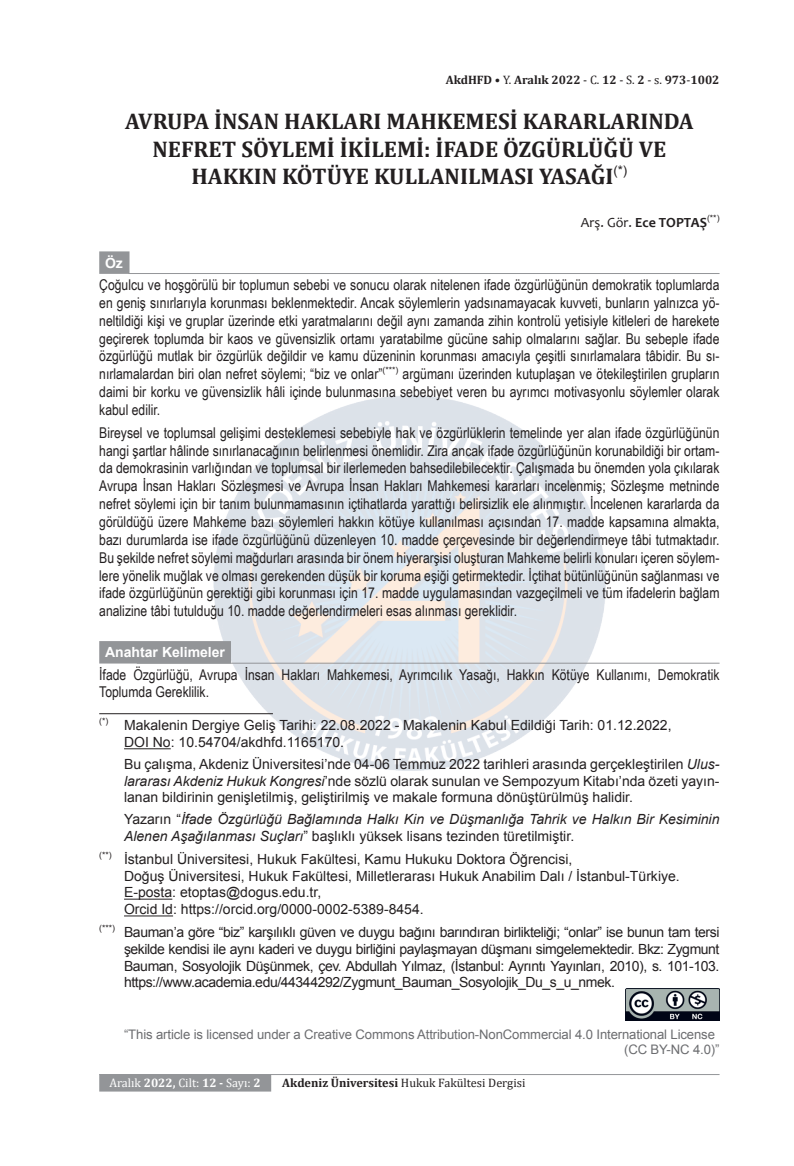
<style>
.page{position:relative;width:794px;height:1166px;background:#fff}
.page>*{position:absolute;margin:0;border:0;box-sizing:border-box;transform-origin:0 0}
.t1{font:700 22.75px/27.3px "Cambria";color:#231f20;text-align:center}
.t2{font:14.88px/17.8px "Arial Narrow";color:#231f20;text-align:justify}
.t3{font:14px/16.8px "Arial";color:#231f20}
.t4{font:italic 14px/16.8px "Arial";color:#231f20}
.t5{font:700 14px "Candara";color:#231f20}
.t6{font:700 14px "Arial";color:#fff}
.t7{font:13.12px/15.8px "Arial";letter-spacing:-.01em;color:#6c6d70}
.t8{font:12.25px "Cambria";color:#231f20}
.t9{font:700 12.25px "Cambria";color:#231f20}
.t10{font:12.25px "Cambria";color:#fff}
.s1{font-weight:400}
.s2{font-style:italic}
.s3{font-style:normal}
.s4{font-weight:700}
</style>
<div class="page">
<hr style="left:99px;top:1074px;width:620px;height:1px;background:#939598">
<div style="left:99px;top:1074px;width:172px;height:17px;background:#939598"></div>
<img style="left:214px;top:395px;width:391px;height:376px">
<svg style="left:99px;top:251px;width:30px;height:23px"></svg>
<hr style="left:128px;top:273px;width:591px;height:1px;background:#939598">
<div style="left:99px;top:641px;width:132px;height:22px;background:#939598"></div>
<hr style="left:137px;top:663px;width:582px;height:1px;background:#939598">
<hr style="left:99px;top:713px;width:174px;height:1px;background:#231f20">
<hr style="left:124px;top:748px;width:47px;height:1px;background:#231f20">
<hr style="left:124px;top:899px;width:48px;height:1px;background:#231f20">
<hr style="left:124px;top:915px;width:49px;height:1px;background:#231f20">
<img style="left:625px;top:989px;width:94px;height:31px">
<p class="t9" style="left:446px;top:72px;width:275px">AkdHFD • <span class="s1">Y.</span> Aralık 2022 <span class="s1">- C.</span> 12 <span class="s1">- S.</span> 2 <span class="s1">- s.</span> 973<span class="s1">-</span>1002</p>
<h1 class="t1" style="left:125px;top:107px;width:570px">AVRUPA İNSAN HAKLARI MAHKEMESİ KARARLARINDA<br>NEFRET SÖYLEMİ İKİLEMİ: İFADE ÖZGÜRLÜĞÜ VE<br>HAKKIN KÖTÜYE KULLANILMASI YASAĞI<sup>(*)</sup></h1>
<p class="t5" style="left:581px;top:214px;width:140px"><span class="s1">Arş. Gör.</span> Ece TOPTAŞ<sup>(**)</sup></p>
<p class="t6" style="left:105px;top:254px;width:19px">Öz</p>
<p class="t2" style="left:99px;top:275px;width:622px">Çoğulcu ve hoşgörülü bir toplumun sebebi ve sonucu olarak nitelenen ifade özgürlüğünün demokratik toplumlarda en geniş sınırlarıyla korunması beklenmektedir. Ancak söylemlerin yadsınamayacak kuvveti, bunların yalnızca yö&shy;neltildiği kişi ve gruplar üzerinde etki yaratmalarını değil aynı zamanda zihin kontrolü yetisiyle kitleleri de harekete geçirerek toplumda bir kaos ve güvensizlik ortamı yaratabilme gücüne sahip olmalarını sağlar. Bu sebeple ifade özgürlüğü mutlak bir özgürlük değildir ve kamu düzeninin korunması amacıyla çeşitli sınırlamalara tâbidir. Bu sı&shy;nırlamalardan biri olan nefret söylemi; “biz ve onlar”<sup>(***)</sup> argümanı üzerinden kutuplaşan ve ötekileştirilen grupların daimi bir korku ve güvensizlik hâli içinde bulunmasına sebebiyet veren bu ayrımcı motivasyonlu söylemler olarak kabul edilir.</p>
<p class="t2" style="left:99px;top:423px;width:622px">Bireysel ve toplumsal gelişimi desteklemesi sebebiyle hak ve özgürlüklerin temelinde yer alan ifade özgürlüğünün hangi şartlar hâlinde sınırlanacağının belirlenmesi önemlidir. Zira ancak ifade özgürlüğünün korunabildiği bir ortam&shy;da demokrasinin varlığından ve toplumsal bir ilerlemeden bahsedilebilecektir. Çalışmada bu önemden yola çıkılarak Avrupa İnsan Hakları Sözleşmesi ve Avrupa İnsan Hakları Mahkemesi kararları incelenmiş; Sözleşme metninde nefret söylemi için bir tanım bulunmamasının içtihatlarda yarattığı belirsizlik ele alınmıştır. İncelenen kararlarda da görüldüğü üzere Mahkeme bazı söylemleri hakkın kötüye kullanılması açısından 17. madde kapsamına almakta, bazı durumlarda ise ifade özgürlüğünü düzenleyen 10. madde çerçevesinde bir değerlendirmeye tâbi tutmaktadır.<br>Bu şekilde nefret söylemi mağdurları arasında bir önem hiyerarşisi oluşturan Mahkeme belirli konuları içeren söylem&shy;lere yönelik muğlak ve olması gerekenden düşük bir koruma eşiği getirmektedir. İçtihat bütünlüğünün sağlanması ve ifade özgürlüğünün gerektiği gibi korunması için 17. madde uygulamasından vazgeçilmeli ve tüm ifadelerin bağlam analizine tâbi tutulduğu 10. madde değerlendirmeleri esas alınması gereklidir.</p>
<p class="t6" style="left:105px;top:644px;width:121px">Anahtar Kelimeler</p>
<p class="t2" style="left:99px;top:665px;width:622px">İfade Özgürlüğü, Avrupa İnsan Hakları Mahkemesi, Ayrımcılık Yasağı, Hakkın Kötüye Kullanımı, Demokratik<br>Toplumda Gereklilik.</p>
<p class="t3" style="left:124px;top:717px;width:549px;text-indent:-25px"><sup>(*)</sup> Makalenin Dergiye Geliş Tarihi: 22.08.2022 - Makalenin Kabul Edildiği Tarih: 01.12.2022,<br>DOI No: 10.54704/akdhfd.1165170.</p>
<p class="t3" style="left:124px;top:755px;width:597px;text-align:justify">Bu çalışma, Akdeniz Üniversitesi’nde 04-06 Temmuz 2022 tarihleri arasında gerçekleştirilen <span class="s2">Ulus&shy;lararası Akdeniz Hukuk Kongresi</span>’nde sözlü olarak sunulan ve Sempozyum Kitabı’nda özeti yayın&shy;lanan bildirinin genişletilmiş, geliştirilmiş ve makale formuna dönüştürülmüş halidir.</p>
<p class="t4" style="left:124px;top:811px;width:597px"><span class="s3">Yazarın “</span>İfade Özgürlüğü Bağlamında Halkı Kin ve Düşmanlığa Tahrik ve Halkın Bir Kesiminin<br>Alenen Aşağılanması Suçları<span class="s3">” başlıklı yüksek lisans tezinden türetilmiştir.</span></p>
<p class="t3" style="left:124px;top:850px;width:557px;text-indent:-25px"><sup>(**)</sup> İstanbul Üniversitesi, Hukuk Fakültesi, Kamu Hukuku Doktora Öğrencisi,<br>Doğuş Üniversitesi, Hukuk Fakültesi, Milletlerarası Hukuk Anabilim Dalı / İstanbul-Türkiye.<br>E-posta: etoptas@dogus.edu.tr,<br>Orcid Id: https://orcid.org/0000-0002-5389-8454.</p>
<p class="t3" style="left:124px;top:924px;width:597px;text-align:justify;text-indent:-25px"><sup>(***)</sup> Bauman’a göre “biz” karşılıklı güven ve duygu bağını barındıran birlikteliği; “onlar” ise bunun tam tersi şekilde kendisi ile aynı kaderi ve duygu birliğini paylaşmayan düşmanı simgelemektedir. Bkz: Zygmunt Bauman, Sosyolojik Düşünmek, çev. Abdullah Yılmaz, (İstanbul: Ayrıntı Yayınları, 2010), s. 101-103. https://www.academia.edu/44344292/Zygmunt_Bauman_Sosyolojik_Du_s_u_nmek.</p>
<p class="t7" style="left:624px;top:1026px;width:97px;text-indent:-500px">“This article is licensed under a Creative Commons Attribution-NonCommercial 4.0 International License (CC BY-NC 4.0)”</p>
<p class="t10" style="left:109px;top:1076px;width:153px">Aralık <span class="s4">2022,</span> Cilt: <span class="s4">12 -</span> Sayı: <span class="s4">2</span></p>
<p class="t8" style="left:282px;top:1076px;width:245px"><span class="s4">Akdeniz Üniversitesi</span> Hukuk Fakültesi Dergisi</p>
</div>
